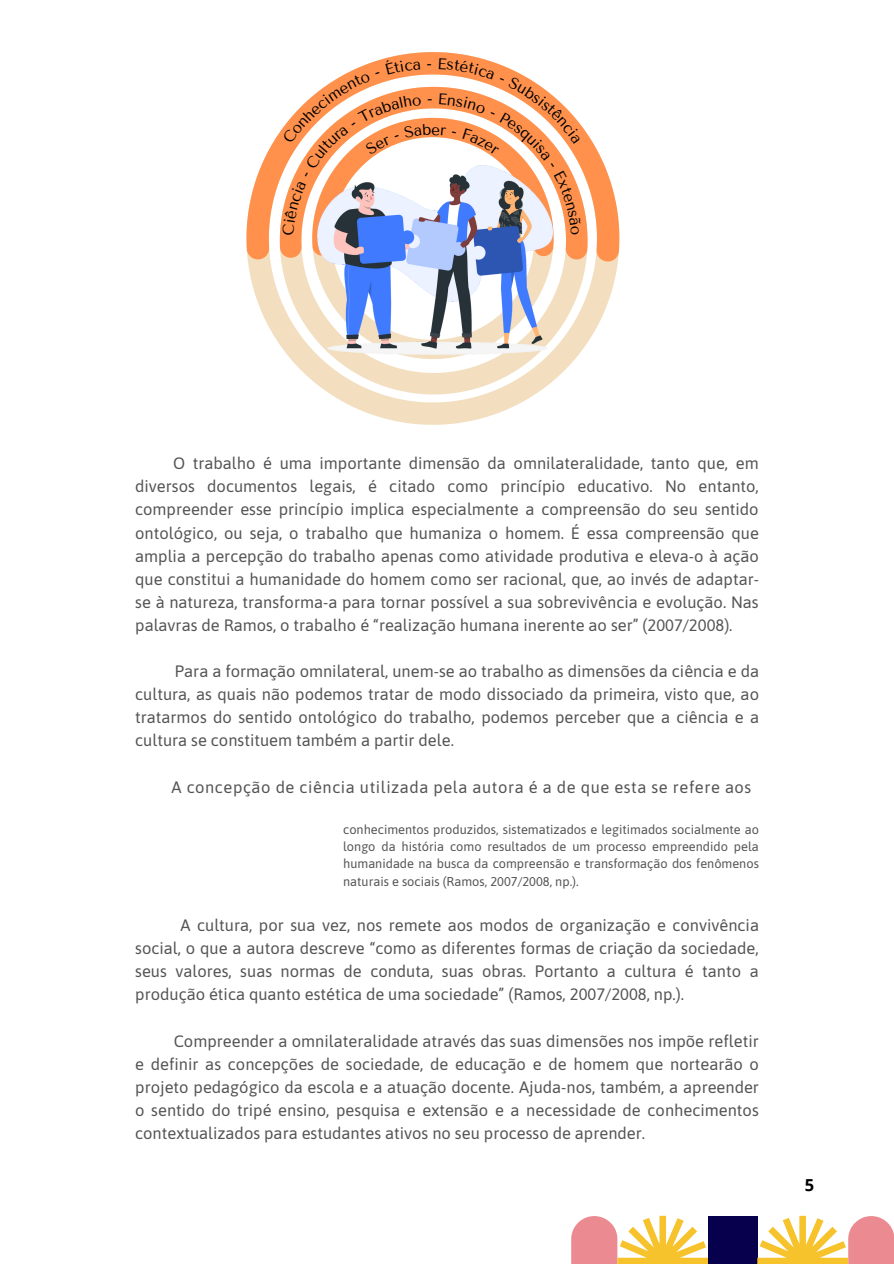
<style>
.page{position:relative;width:894px;height:1264px;background:#fff}
.page>*{position:absolute;margin:0;border:0;box-sizing:border-box;transform-origin:0 0}
.t1{font:16.5px/23.1px "Asap";color:#545454;text-align:justify}
.t2{font:16.5px "Asap";letter-spacing:.035em;color:#545454}
.t3{font:700 16.5px "Open Sans";color:#000}
.t4{font:12.75px/17.4px "Asap";color:#545454;text-align:justify}
</style>
<div class="page">
<svg style="left:571px;top:1215px;width:137px;height:48px"></svg>
<div style="left:708px;top:1215px;width:49px;height:48px;background:#07004d"></div>
<svg style="left:757px;top:1215px;width:136px;height:48px"></svg>
<svg style="left:258px;top:304px;width:350px;height:121px"></svg>
<svg style="left:246px;top:52px;width:374px;height:252px"></svg>
<svg style="left:262px;top:70px;width:342px;height:342px"></svg>
<svg style="left:263px;top:70px;width:327px;height:224px"></svg>
<img style="left:295px;top:235px;width:284px;height:154px">
<svg style="left:282px;top:58px;width:299px;height:177px"></svg>
<p class="t1" style="left:135px;top:452px;width:625px;text-indent:38px">O trabalho é uma importante dimensão da omnilateralidade, tanto que, em diversos documentos legais, é citado como princípio educativo. No entanto, compreender esse princípio implica especialmente a compreensão do seu sentido ontológico, ou seja, o trabalho que humaniza o homem. É essa compreensão que amplia a percepção do trabalho apenas como atividade produtiva e eleva-o à ação que constitui a humanidade do homem como ser racional, que, ao invés de adaptar&shy;se à natureza, transforma-a para tornar possível a sua sobrevivência e evolução. Nas palavras de Ramos, o trabalho é “realização humana inerente ao ser” (2007/2008).</p>
<p class="t1" style="left:135px;top:659px;width:625px;text-indent:40px">Para a formação omnilateral, unem-se ao trabalho as dimensões da ciência e da cultura, as quais não podemos tratar de modo dissociado da primeira, visto que, ao tratarmos do sentido ontológico do trabalho, podemos perceber que a ciência e a cultura se constituem também a partir dele.</p>
<p class="t2" style="left:171px;top:777px;width:581px">A concepção de ciência utilizada pela autora é a de que esta se refere aos</p>
<p class="t4" style="left:343px;top:820px;width:417px">conhecimentos produzidos, sistematizados e legitimados socialmente ao longo da história como resultados de um processo empreendido pela humanidade na busca da compreensão e transformação dos fenômenos naturais e sociais (Ramos, 2007/2008, np.).</p>
<p class="t1" style="left:135px;top:913px;width:625px;text-indent:45px">A cultura, por sua vez, nos remete aos modos de organização e convivência social, o que a autora descreve “como as diferentes formas de criação da sociedade, seus valores, suas normas de conduta, suas obras. Portanto a cultura é tanto a produção ética quanto estética de uma sociedade” (Ramos, 2007/2008, np.).</p>
<p class="t1" style="left:135px;top:1029px;width:625px;text-indent:38px">Compreender a omnilateralidade através das suas dimensões nos impõe refletir e definir as concepções de sociedade, de educação e de homem que nortearão o projeto pedagógico da escola e a atuação docente. Ajuda-nos, também, a apreender o sentido do tripé ensino, pesquisa e extensão e a necessidade de conhecimentos contextualizados para estudantes ativos no seu processo de aprender.</p>
<p class="t3" style="left:804px;top:1173px;width:11px">5</p>
</div>
